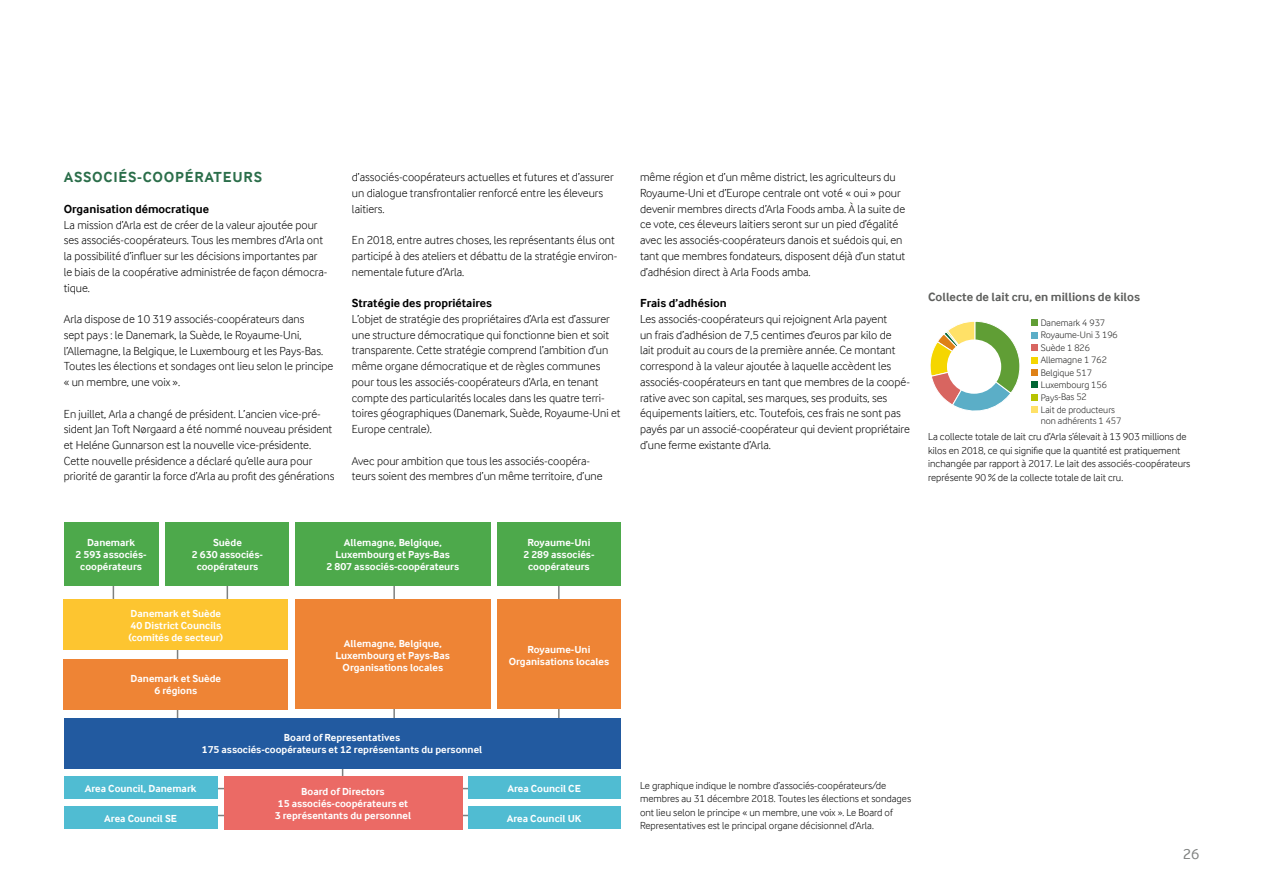
<style>
.page{position:relative;width:1263px;height:893px;background:#fff}
.page>*{position:absolute;margin:0;border:0;box-sizing:border-box;transform-origin:0 0}
.t1{font:700 15px "Arla Inter Face";letter-spacing:.05em;color:#2b6e4a}
.t2{font:15px "Arla Inter Face";color:#7f8180}
.t3{font:700 12.3px "Arla Inter Face";color:#5f605e}
.t4{font:300 12px/15.8px "Arla Inter Face";color:#000}
.t5{font:700 12px "Arla Inter Face";color:#000}
.t6{font:700 10.5px/12px "Arla Inter Face";color:#fff;text-align:center}
.t7{font:300 10.5px/13.5px "Arla Inter Face";color:#000}
.t8{font:300 9.75px/12.5px "Arla Inter Face";color:#1c1c1b}
</style>
<div class="page">
<hr style="left:342px;top:719px;width:1px;height:70px;background:#7f8180">
<hr style="left:155px;top:788px;width:348px;height:1px;background:#7f8180">
<hr style="left:185px;top:815px;width:347px;height:1px;background:#7f8180">
<hr style="left:113px;top:556px;width:1px;height:90px;background:#7f8180">
<hr style="left:227px;top:556px;width:1px;height:90px;background:#7f8180">
<hr style="left:177px;top:610px;width:1px;height:125px;background:#7f8180">
<hr style="left:393px;top:556px;width:2px;height:171px;background:#7f8180">
<hr style="left:558px;top:556px;width:2px;height:209px;background:#7f8180">
<div style="left:64px;top:599px;width:224px;height:51px;background:#fdc530"></div>
<div style="left:64px;top:659px;width:224px;height:50px;background:#ee8435"></div>
<div style="left:64px;top:718px;width:556px;height:51px;background:#225aa0"></div>
<div style="left:166px;top:522px;width:123px;height:64px;background:#4da94b"></div>
<div style="left:497px;top:522px;width:124px;height:64px;background:#4da94b"></div>
<div style="left:295px;top:599px;width:196px;height:110px;background:#ee8435"></div>
<div style="left:497px;top:599px;width:124px;height:110px;background:#ee8435"></div>
<div style="left:64px;top:522px;width:94px;height:64px;background:#4da94b"></div>
<div style="left:295px;top:522px;width:196px;height:64px;background:#4da94b"></div>
<div style="left:64px;top:776px;width:154px;height:23px;background:#50bcd2"></div>
<div style="left:64px;top:807px;width:154px;height:22px;background:#50bcd2"></div>
<div style="left:468px;top:776px;width:152px;height:23px;background:#50bcd2"></div>
<div style="left:468px;top:807px;width:152px;height:22px;background:#50bcd2"></div>
<div style="left:224px;top:776px;width:238px;height:53px;background:#eb6a65"></div>
<div style="left:1031px;top:357px;width:7px;height:6px;background:#f5d600"></div>
<div style="left:1031px;top:369px;width:7px;height:7px;background:#de8117"></div>
<div style="left:1031px;top:382px;width:7px;height:6px;background:#006533"></div>
<div style="left:1031px;top:320px;width:7px;height:6px;background:#609e35"></div>
<div style="left:1031px;top:332px;width:7px;height:6px;background:#5baec7"></div>
<div style="left:1031px;top:345px;width:7px;height:6px;background:#d86560"></div>
<div style="left:1031px;top:407px;width:7px;height:6px;background:#ffe167"></div>
<div style="left:1031px;top:394px;width:7px;height:6px;background:#b7c300"></div>
<svg style="left:930px;top:321px;width:90px;height:90px"></svg>
<div style="left:947px;top:339px;width:54px;height:55px;background:#fff;border-radius:50%"></div>
<p class="t1" style="left:64px;top:168px;width:200px">ASSOCIÉS-COOPÉRATEURS</p>
<p class="t5" style="left:64px;top:202px;width:147px">Organisation démocratique</p>
<p class="t4" style="left:64px;top:217px;width:265px">La mission d’Arla est de créer de la valeur ajoutée pour ses associés-coopérateurs. Tous les membres d’Arla ont la possibilité d’influer sur les décisions importantes par le biais de la coopérative administrée de façon démocra&shy;tique.</p>
<p class="t4" style="left:64px;top:311px;width:271px">Arla dispose de 10 319 associés-coopérateurs dans<br>sept pays : le Danemark, la Suède, le Royaume-Uni, l’Allemagne, la Belgique, le Luxembourg et les Pays-Bas.<br>Toutes les élections et sondages ont lieu selon le principe « un membre, une voix ».</p>
<p class="t4" style="left:64px;top:405px;width:272px">En juillet, Arla a changé de président. L’ancien vice-pré&shy;sident Jan Toft Nørgaard a été nommé nouveau président et Heléne Gunnarson est la nouvelle vice-présidente.<br>Cette nouvelle présidence a déclaré qu’elle aura pour priorité de garantir la force d’Arla au profit des générations</p>
<p class="t4" style="left:352px;top:169px;width:263px">d’associés-coopérateurs actuelles et futures et d’assurer un dialogue transfrontalier renforcé entre les éleveurs laitiers.</p>
<p class="t4" style="left:352px;top:232px;width:267px">En 2018, entre autres choses, les représentants élus ont participé à des ateliers et débattu de la stratégie environ&shy;nementale future d’Arla.</p>
<p class="t5" style="left:352px;top:296px;width:142px">Stratégie des propriétaires</p>
<p class="t4" style="left:352px;top:311px;width:270px">L’objet de stratégie des propriétaires d’Arla est d’assurer une structure démocratique qui fonctionne bien et soit transparente. Cette stratégie comprend l’ambition d’un même organe démocratique et de règles communes pour tous les associés-coopérateurs d’Arla, en tenant compte des particularités locales dans les quatre terri&shy;toires géographiques (Danemark, Suède, Royaume-Uni et Europe centrale).</p>
<p class="t4" style="left:352px;top:453px;width:252px">Avec pour ambition que tous les associés-coopéra&shy;teurs soient des membres d’un même territoire, d’une</p>
<p class="t4" style="left:640px;top:169px;width:267px">même région et d’un même district, les agriculteurs du Royaume-Uni et d’Europe centrale ont voté « oui » pour devenir membres directs d’Arla Foods amba. À la suite de ce vote, ces éleveurs laitiers seront sur un pied d’égalité avec les associés-coopérateurs danois et suédois qui, en tant que membres fondateurs, disposent déjà d’un statut d’adhésion direct à Arla Foods amba.</p>
<p class="t5" style="left:640px;top:296px;width:88px">Frais d’adhésion</p>
<p class="t4" style="left:640px;top:311px;width:272px">Les associés-coopérateurs qui rejoignent Arla payent<br>un frais d’adhésion de 7,5 centimes d’euros par kilo de<br>lait produit au cours de la première année. Ce montant correspond à la valeur ajoutée à laquelle accèdent les associés-coopérateurs en tant que membres de la coopé&shy;rative avec son capital, ses marques, ses produits, ses équipements laitiers, etc. Toutefois, ces frais ne sont pas payés par un associé-coopérateur qui devient propriétaire d’une ferme existante d’Arla.</p>
<p class="t3" style="left:928px;top:290px;width:213px">Collecte de lait cru, en millions de kilos</p>
<p class="t8" style="left:1041px;top:317px;width:66px">Danemark 4 937</p>
<p class="t8" style="left:1041px;top:329px;width:79px">Royaume-Uni 3 196</p>
<p class="t8" style="left:1041px;top:341px;width:68px">Suède 1 826<br>Allemagne 1 762</p>
<p class="t8" style="left:1041px;top:366px;width:53px">Belgique 517</p>
<p class="t8" style="left:1041px;top:391px;width:48px">Pays-Bas 52</p>
<p class="t8" style="left:1041px;top:378px;width:68px">Luxembourg 156</p>
<p class="t8" style="left:1041px;top:404px;width:82px;line-height:10.8px">Lait de producteurs non adhérents 1 457</p>
<p class="t7" style="left:928px;top:430px;width:264px">La collecte totale de lait cru d’Arla s’élevait à 13 903 millions de kilos en 2018, ce qui signifie que la quantité est pratiquement inchangée par rapport à 2017. Le lait des associés-coopérateurs représente 90 % de la collecte totale de lait cru.</p>
<p class="t6" style="left:192px;top:537px;width:73px">Suède<br>2 630 associés&shy;coopérateurs</p>
<p class="t6" style="left:523px;top:537px;width:73px">Royaume-Uni<br>2 289 associés&shy;coopérateurs</p>
<p class="t6" style="left:76px;top:537px;width:73px">Danemark<br>2 593 associés&shy;coopérateurs</p>
<p class="t6" style="left:326px;top:537px;width:134px">Allemagne, Belgique,<br>Luxembourg et Pays-Bas<br>2 807 associés-coopérateurs</p>
<p class="t6" style="left:129px;top:607px;width:96px;text-align:left">Danemark et Suède<br>40 District Councils (comités de secteur)</p>
<p class="t6" style="left:131px;top:673px;width:92px">Danemark et Suède<br>6 régions</p>
<p class="t6" style="left:202px;top:732px;width:282px">Board of Representatives<br>175 associés-coopérateurs et 12 représentants du personnel</p>
<p class="t6" style="left:336px;top:637px;width:116px">Allemagne, Belgique,<br>Luxembourg et Pays-Bas<br>Organisations locales</p>
<p class="t6" style="left:509px;top:643px;width:102px">Royaume-Uni<br>Organisations locales</p>
<p class="t6" style="left:85px;top:782px;width:113px">Area Council, Danemark</p>
<p class="t6" style="left:104px;top:813px;width:74px">Area Council SE</p>
<p class="t6" style="left:275px;top:785px;width:138px">Board of Directors<br>15 associés-coopérateurs et<br>3 représentants du personnel</p>
<p class="t7" style="left:640px;top:778px;width:273px">Le graphique indique le nombre d’associés-coopérateurs/de membres au 31 décembre 2018. Toutes les élections et sondages ont lieu selon le principe « un membre, une voix ». Le Board of Representatives est le principal organe décisionnel d’Arla.</p>
<p class="t6" style="left:507px;top:782px;width:75px">Area Council CE</p>
<p class="t6" style="left:507px;top:813px;width:76px">Area Council UK</p>
<p class="t2" style="left:1183px;top:845px;width:18px">26</p>
</div>
